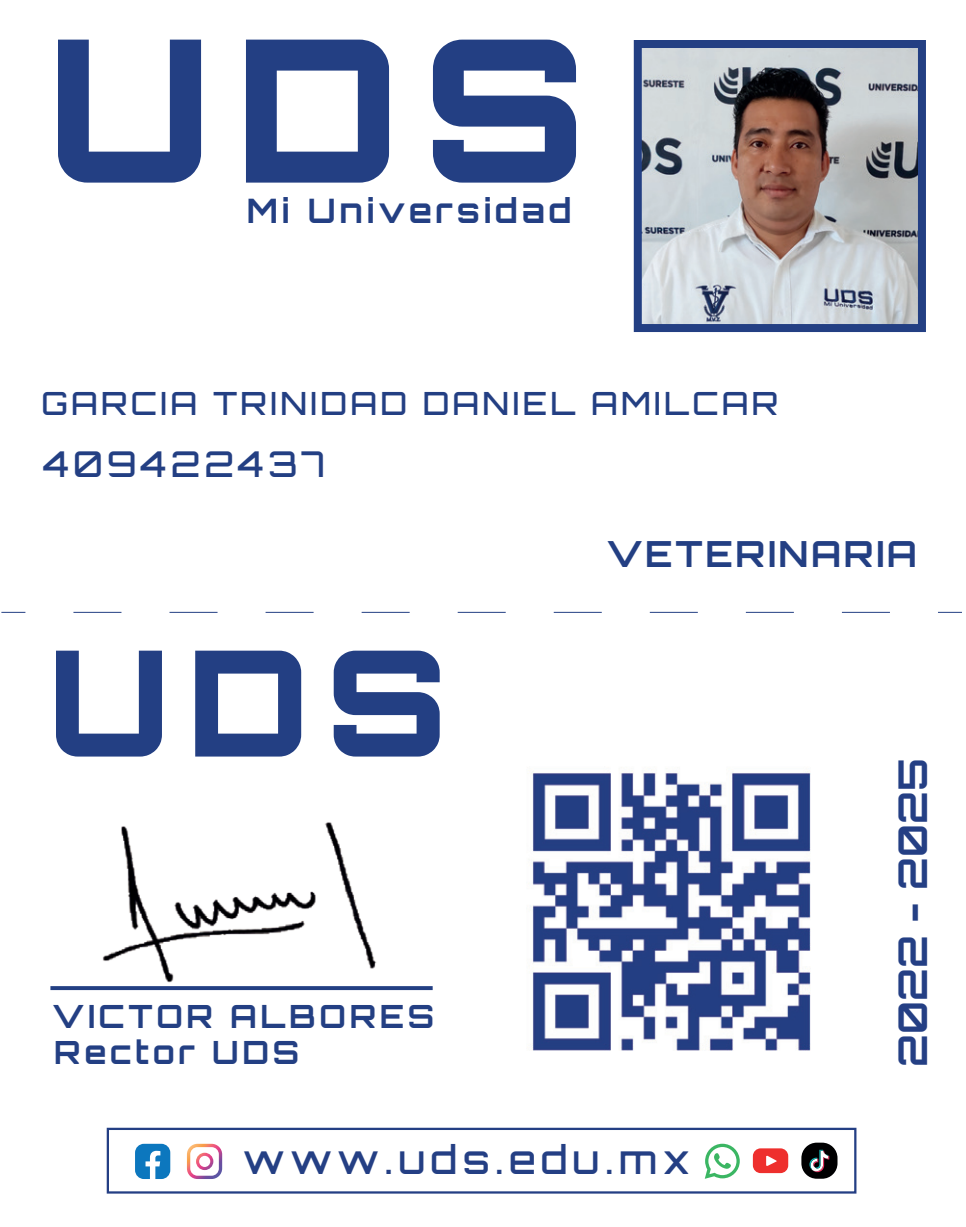
<style>
.page{position:relative;width:966px;height:1227px;background:#fff}
.page>*{position:absolute;margin:0;border:0;box-sizing:border-box;transform-origin:0 0}
.t1{font:700 39.6px "Orbitron";color:#243f84}
.t2{font:500 39.2px "Orbitron";letter-spacing:.135em;color:#243f84}
.t3{font:700 36px "Orbitron";letter-spacing:.075em;color:#233f83}
.t4{font:500 35.6px "Orbitron";letter-spacing:.115em;color:#233f83}
.t5{font:700 33.6px "Orbitron";letter-spacing:.115em;color:#233f83}
.t6{font:500 32px "Orbitron";letter-spacing:.1em;color:#233f83}
.t7{font:700 32px/36px "Orbitron";letter-spacing:.115em;color:#233f83}
</style>
<div class="page">
<img style="left:642px;top:49px;width:274px;height:274px">
<div style="left:633px;top:40px;width:292px;height:292px;border:8px solid #233f83"></div>
<svg style="left:58px;top:40px;width:143px;height:143px"></svg>
<svg style="left:246px;top:40px;width:143px;height:143px"></svg>
<svg style="left:433px;top:40px;width:143px;height:143px"></svg>
<svg style="left:56px;top:651px;width:106px;height:105px"></svg>
<svg style="left:195px;top:651px;width:106px;height:105px"></svg>
<svg style="left:334px;top:651px;width:105px;height:105px"></svg>
<div style="left:50px;top:986px;width:382px;height:4px;border:2px solid #233f83"></div>
<img style="left:94px;top:822px;width:288px;height:169px">
<svg style="left:187px;top:1144px;width:35px;height:35px"></svg>
<svg style="left:704px;top:1144px;width:35px;height:35px"></svg>
<svg style="left:752px;top:1148px;width:36px;height:25px"></svg>
<div style="left:107px;top:1128px;width:749px;height:65px;border:2px solid #243f84"></div>
<div style="left:801px;top:1143px;width:36px;height:36px;background:#000001;border-radius:15px"></div>
<svg style="left:809px;top:1150px;width:20px;height:22px"></svg>
<img style="left:531px;top:770px;width:280px;height:281px">
<svg style="left:1px;top:612px;width:24px;height:1px"></svg>
<svg style="left:73px;top:612px;width:817px;height:1px"></svg>
<svg style="left:938px;top:612px;width:23px;height:1px"></svg>
<svg style="left:135px;top:1144px;width:35px;height:35px"></svg>
<p class="t5" style="left:247px;top:191px;width:326px">Mi Universidad</p>
<p class="t6" style="left:41px;top:383px;width:738px">GARCIA TRINIDAD DANIEL AMILCAR</p>
<p class="t4" style="left:43px;top:442px;width:283px">409422437</p>
<p class="t7" style="left:52px;top:998px;width:383px">VICTOR ALBORES<br>Rector UDS</p>
<p class="t3" style="left:606px;top:532px;width:312px">VETERINARIA</p>
<p class="t1" style="left:888px;top:1067px;width:310px;rotate:-90deg">2022 - 2025</p>
<p class="t2" style="left:243px;top:1135px;width:448px">www.uds.edu.mx</p>
</div>
